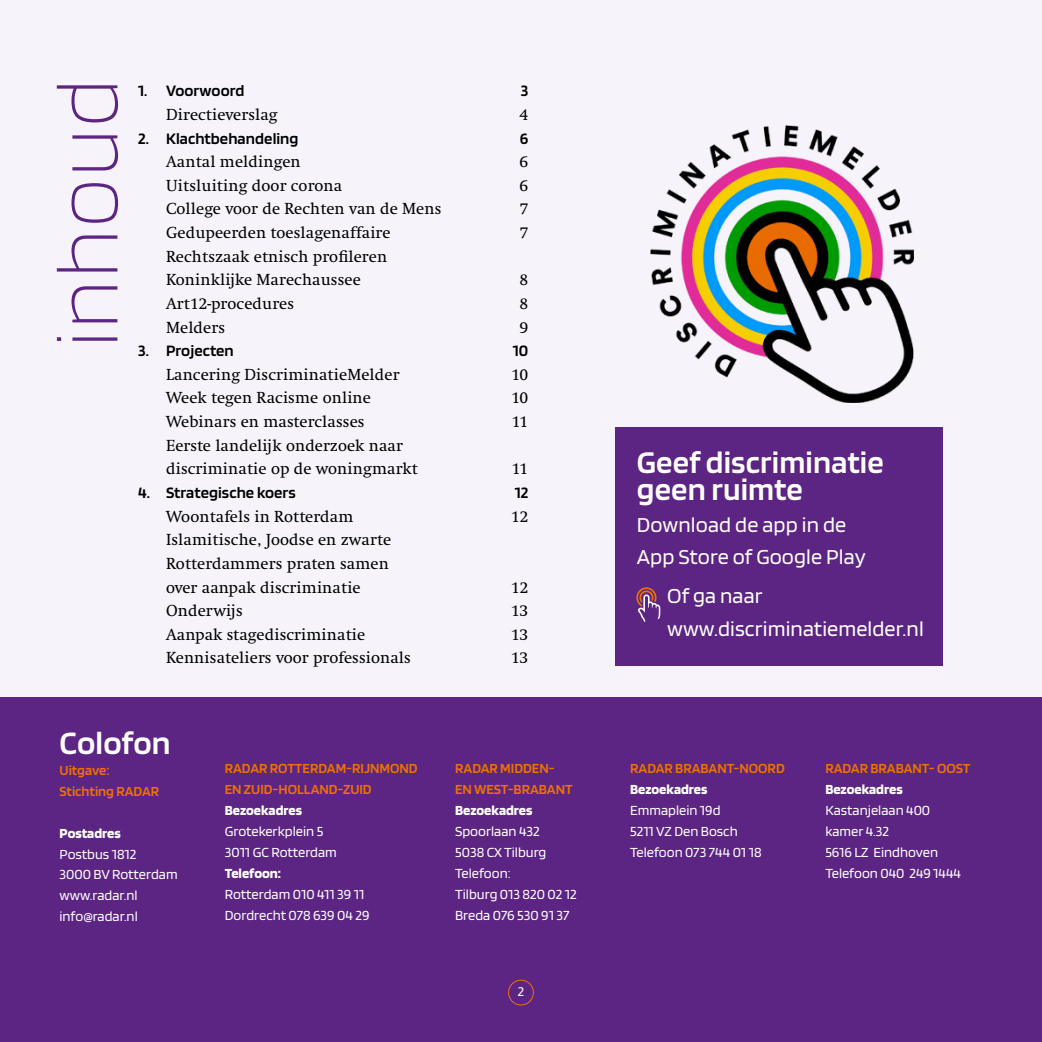
<style>
.page{position:relative;width:1042px;height:1042px;background:#fff}
.page>*{position:absolute;margin:0;border:0;box-sizing:border-box;transform-origin:0 0}
.t1{font:200 91.17px "Blinker";letter-spacing:.005em;color:#5c2483}
.tussenkop_radar{font:600 33.77px "Blinker";letter-spacing:.005em;color:#fff}
.t2{font:600 32.73px/26.9px "Blinker";letter-spacing:.005em;color:#fff}
.t3{font:22.22px/32.2px "Blinker";letter-spacing:.005em;color:#fff}
.tussenkop_radar-2{font:16.62px "Swift";letter-spacing:.005em;color:#000}
.tussenkop_radar-3{font:600 16.62px "Blinker";letter-spacing:.005em;color:#000}
.body_radar{font:14.53px "Blinker";color:#fff}
.body_radar-2{font:600 14.53px "Blinker";color:#ee7203}
.body_radar-3{font:700 14.53px "Blinker";color:#fff}
.t4{font:14px "Blinker";color:#fff}
</style>
<div class="page">
<div style="left:0;top:697px;width:1042px;height:345px;background:#5c2483"></div>
<div style="left:0;top:0;width:1042px;height:697px;background:#f6f4fa"></div>
<div style="left:508px;top:980px;width:26px;height:25px;border:1px solid #ee7203;border-radius:50%"></div>
<div style="left:615px;top:427px;width:327px;height:238px;background:#5c2483"></div>
<svg style="left:636px;top:587px;width:24px;height:35px"></svg>
<img style="left:651px;top:125px;width:263px;height:278px">
<p class="t1" style="left:42px;top:348px;width:271px;rotate:-90deg">inhoud</p>
<p class="tussenkop_radar-3" style="left:138px;top:82px;width:108px">1. Voorwoord</p>
<p class="tussenkop_radar-3" style="left:521px;top:82px;width:9px">3</p>
<p class="tussenkop_radar-2" style="left:166px;top:106px;width:113px">Directieverslag</p>
<p class="tussenkop_radar-2" style="left:520px;top:106px;width:10px">4</p>
<p class="tussenkop_radar-3" style="left:138px;top:130px;width:162px">2. Klachtbehandeling</p>
<p class="tussenkop_radar-3" style="left:520px;top:130px;width:10px">6</p>
<p class="tussenkop_radar-2" style="left:166px;top:153px;width:136px">Aantal meldingen</p>
<p class="tussenkop_radar-2" style="left:520px;top:153px;width:10px">6</p>
<p class="tussenkop_radar-2" style="left:166px;top:176px;width:178px">Uitsluiting door corona</p>
<p class="tussenkop_radar-2" style="left:520px;top:176px;width:10px">6</p>
<p class="tussenkop_radar-2" style="left:166px;top:200px;width:277px">College voor de Rechten van de Mens</p>
<p class="tussenkop_radar-2" style="left:520px;top:200px;width:10px">7</p>
<p class="tussenkop_radar-2" style="left:166px;top:224px;width:226px">Gedupeerden toeslagenaffaire</p>
<p class="tussenkop_radar-2" style="left:520px;top:224px;width:10px">7</p>
<p class="tussenkop_radar-2" style="left:166px;top:247px;width:223px">Rechtszaak etnisch profileren</p>
<p class="tussenkop_radar-2" style="left:166px;top:271px;width:196px">Koninklijke Marechaussee</p>
<p class="tussenkop_radar-2" style="left:520px;top:271px;width:10px">8</p>
<p class="tussenkop_radar-2" style="left:166px;top:295px;width:130px">Art12-procedures</p>
<p class="tussenkop_radar-2" style="left:520px;top:295px;width:10px">8</p>
<p class="tussenkop_radar-2" style="left:166px;top:318px;width:61px">Melders</p>
<p class="tussenkop_radar-2" style="left:520px;top:318px;width:10px">9</p>
<p class="tussenkop_radar-3" style="left:138px;top:342px;width:97px">3. Projecten</p>
<p class="tussenkop_radar-3" style="left:513px;top:342px;width:17px">10</p>
<p class="tussenkop_radar-2" style="left:166px;top:365px;width:235px">Lancering DiscriminatieMelder</p>
<p class="tussenkop_radar-2" style="left:512px;top:365px;width:18px">10</p>
<p class="tussenkop_radar-2" style="left:166px;top:389px;width:206px">Week tegen Racisme online</p>
<p class="tussenkop_radar-2" style="left:512px;top:389px;width:18px">10</p>
<p class="tussenkop_radar-2" style="left:166px;top:413px;width:200px">Webinars en masterclasses</p>
<p class="tussenkop_radar-2" style="left:512px;top:413px;width:18px">11</p>
<p class="tussenkop_radar-2" style="left:166px;top:436px;width:238px">Eerste landelijk onderzoek naar</p>
<p class="tussenkop_radar-2" style="left:166px;top:460px;width:253px">discriminatie op de woningmarkt</p>
<p class="tussenkop_radar-2" style="left:512px;top:460px;width:18px">11</p>
<p class="tussenkop_radar-3" style="left:138px;top:484px;width:159px">4. Strategische koers</p>
<p class="tussenkop_radar-3" style="left:515px;top:484px;width:15px">12</p>
<p class="tussenkop_radar-2" style="left:166px;top:507px;width:189px">Woontafels in Rotterdam</p>
<p class="tussenkop_radar-2" style="left:511px;top:507px;width:19px">12</p>
<p class="tussenkop_radar-2" style="left:166px;top:531px;width:227px">Islamitische, Joodse en zwarte</p>
<p class="tussenkop_radar-2" style="left:166px;top:554px;width:224px">Rotterdammers praten samen</p>
<p class="tussenkop_radar-2" style="left:166px;top:578px;width:196px">over aanpak discriminatie</p>
<p class="tussenkop_radar-2" style="left:511px;top:578px;width:19px">12</p>
<p class="tussenkop_radar-2" style="left:166px;top:602px;width:78px">Onderwijs</p>
<p class="tussenkop_radar-2" style="left:511px;top:602px;width:19px">13</p>
<p class="tussenkop_radar-2" style="left:166px;top:625px;width:201px">Aanpak stagediscriminatie</p>
<p class="tussenkop_radar-2" style="left:511px;top:625px;width:19px">13</p>
<p class="tussenkop_radar-2" style="left:166px;top:649px;width:246px">Kennisateliers voor professionals</p>
<p class="tussenkop_radar-2" style="left:511px;top:649px;width:19px">13</p>
<p class="tussenkop_radar" style="left:60px;top:725px;width:113px">Colofon</p>
<p class="body_radar-2" style="left:60px;top:762px;width:51px">Uitgave:</p>
<p class="body_radar-2" style="left:60px;top:783px;width:101px">Stichting RADAR</p>
<p class="body_radar-3" style="left:60px;top:825px;width:63px">Postadres</p>
<p class="body_radar" style="left:60px;top:846px;width:78px">Postbus 1812</p>
<p class="body_radar" style="left:60px;top:867px;width:120px">3000 BV Rotterdam</p>
<p class="body_radar" style="left:60px;top:888px;width:79px">www.radar.nl</p>
<p class="body_radar" style="left:60px;top:909px;width:80px">info@radar.nl</p>
<p class="body_radar-2" style="left:225px;top:761px;width:194px">RADAR ROTTERDAM-RIJNMOND</p>
<p class="body_radar-2" style="left:225px;top:782px;width:148px">EN ZUID-HOLLAND-ZUID</p>
<p class="body_radar-3" style="left:225px;top:803px;width:79px">Bezoekadres</p>
<p class="body_radar" style="left:225px;top:824px;width:100px">Grotekerkplein 5</p>
<p class="body_radar" style="left:225px;top:845px;width:114px">3011 GC Rotterdam</p>
<p class="body_radar-3" style="left:225px;top:866px;width:58px">Telefoon:</p>
<p class="body_radar" style="left:225px;top:887px;width:141px">Rotterdam 010 411 39 11</p>
<p class="body_radar" style="left:225px;top:908px;width:146px">Dordrecht 078 639 04 29</p>
<p class="body_radar-2" style="left:455px;top:761px;width:101px">RADAR MIDDEN-</p>
<p class="body_radar-2" style="left:455px;top:782px;width:119px">EN WEST-BRABANT</p>
<p class="body_radar-3" style="left:455px;top:803px;width:79px">Bezoekadres</p>
<p class="body_radar" style="left:455px;top:824px;width:86px">Spoorlaan 432</p>
<p class="body_radar" style="left:455px;top:845px;width:93px">5038 CX Tilburg</p>
<p class="body_radar" style="left:455px;top:865px;width:57px">Telefoon:</p>
<p class="body_radar" style="left:455px;top:886px;width:123px">Tilburg 013 820 02 12</p>
<p class="body_radar" style="left:455px;top:907px;width:116px">Breda 076 530 91 37</p>
<p class="t4" style="left:518px;top:984px;width:8px">2</p>
<p class="t2" style="left:637px;top:449px;width:248px">Geef discriminatie geen ruimte</p>
<p class="t3" style="left:637px;top:509px;width:230px">Download de app in de<br>App Store of Google Play</p>
<p class="t3" style="left:667px;top:580px;width:97px">Of ga naar</p>
<p class="t3" style="left:667px;top:613px;width:258px">www.discriminatiemelder.nl</p>
<p class="body_radar-2" style="left:630px;top:761px;width:156px">RADAR BRABANT-NOORD</p>
<p class="body_radar-3" style="left:630px;top:782px;width:79px">Bezoekadres</p>
<p class="body_radar" style="left:630px;top:803px;width:92px">Emmaplein 19d</p>
<p class="body_radar" style="left:630px;top:824px;width:109px">5211 VZ Den Bosch</p>
<p class="body_radar" style="left:630px;top:845px;width:133px">Telefoon 073 744 01 18</p>
<p class="body_radar-2" style="left:825px;top:761px;width:147px">RADAR BRABANT- OOST</p>
<p class="body_radar-3" style="left:825px;top:782px;width:79px">Bezoekadres</p>
<p class="body_radar" style="left:825px;top:803px;width:106px">Kastanjelaan 400</p>
<p class="body_radar" style="left:825px;top:824px;width:65px">kamer 4.32</p>
<p class="body_radar" style="left:825px;top:845px;width:114px">5616 LZ Eindhoven</p>
<p class="body_radar" style="left:825px;top:865px;width:137px">Telefoon 040 249 1444</p>
</div>
